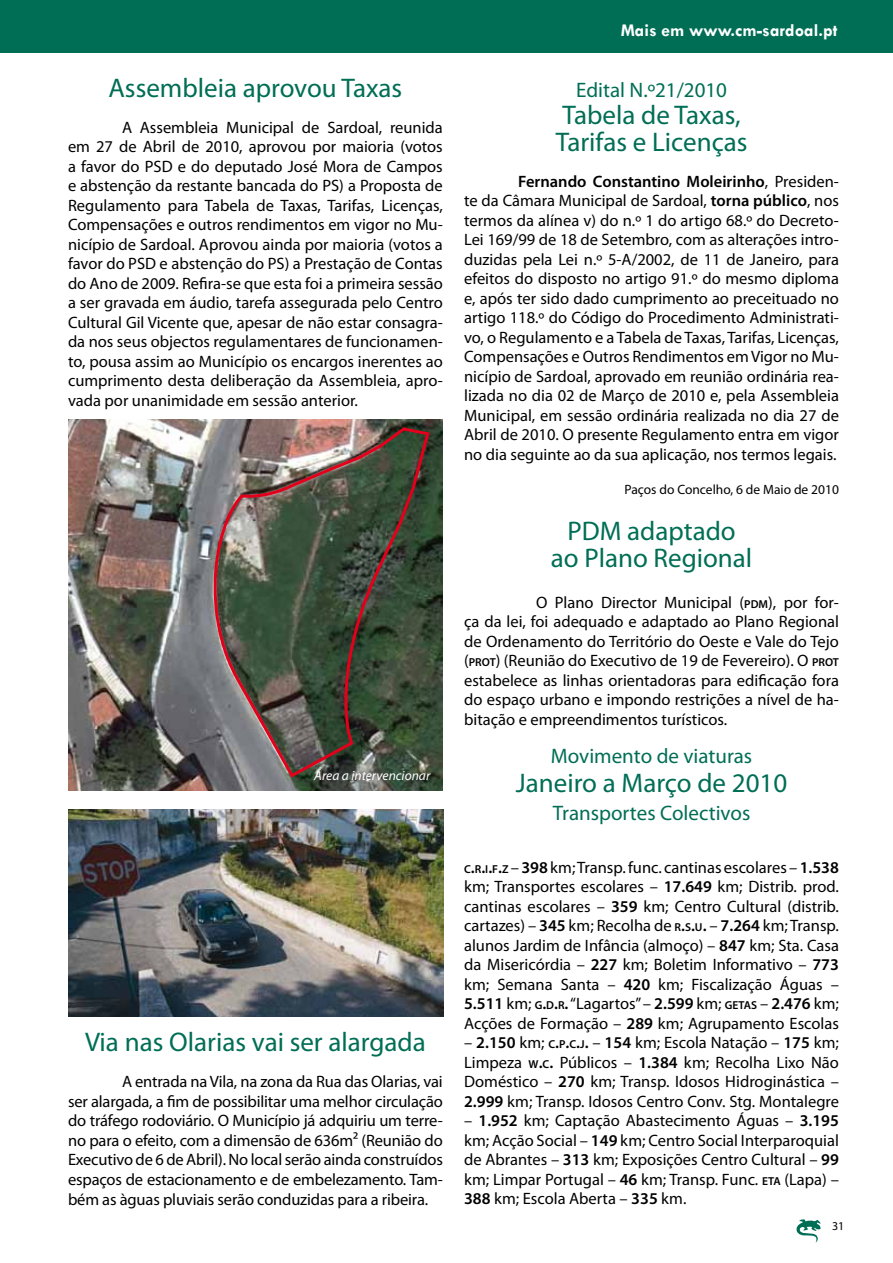
<style>
.page{position:relative;width:893px;height:1263px;background:#fff}
.page>*{position:absolute;margin:0;border:0;box-sizing:border-box;transform-origin:0 0}
.t1{font:27px/27px "Myriad Pro";color:#006e55}
.t2{font:21px "Myriad Pro";color:#006e55}
.t3{font:700 18px "Tw Cen";color:#fff}
.t4{font:16.5px/19.5px "Myriad Pro";color:#000;text-align:justify}
.t5{font:13.5px "Myriad Pro";color:#000}
.t6{font:italic 13.5px "Myriad Pro";color:#fff}
.t7{font:12px "Myriad Pro";color:#000}
.s1{font-style:inherit}
.s2{font-weight:600}
.s3{font-weight:600;font-size:11.55px}
</style>
<div class="page">
<svg style="left:796px;top:1219px;width:25px;height:23px"></svg>
<div style="left:0;top:0;width:893px;height:52px;background:#006e55"></div>
<img style="left:68px;top:809px;width:376px;height:208px">
<img style="left:68px;top:420px;width:375px;height:371px">
<img style="left:207px;top:426px;width:225px;height:353px">
<h1 class="t1" style="left:109px;top:74px;width:295px">Assembleia aprovou Taxas</h1>
<p class="t4" style="left:68px;top:117px;width:376px;text-indent:54px">A Assembleia Municipal de Sardoal, reunida em 27 de Abril de 2010, aprovou por maioria (votos a favor do <span class="s1">PSD</span> e do deputado José Mora de Campos e abstenção da restante bancada do PS) a Proposta de Regulamento para Tabela de Taxas, Tarifas, Licenças, Compensações e outros rendimentos em vigor no Mu&shy;nicípio de Sardoal. Aprovou ainda por maioria (votos a favor do PSD e abstenção do PS) a Prestação de Contas do Ano de 2009. Refira-se que esta foi a primeira sessão a ser gravada em áudio, tarefa assegurada pelo Centro Cultural Gil Vicente que, apesar de não estar consagra&shy;da nos seus objectos regulamentares de funcionamen&shy;to, pousa assim ao Município os encargos inerentes ao cumprimento desta deliberação da Assembleia, apro&shy;vada por unanimidade em sessão anterior.</p>
<p class="t6" style="left:314px;top:767px;width:118px">Área a intervencionar</p>
<h1 class="t1" style="left:85px;top:1028px;width:342px">Via nas Olarias vai ser alargada</h1>
<p class="t4" style="left:68px;top:1072px;width:376px;text-indent:54px">A entrada na Vila, na zona da Rua das Olarias, vai ser alargada, a fim de possibilitar uma melhor circulação do tráfego rodoviário. O Município já adquiriu um terre&shy;no para o efeito, com a dimensão de 636m² (Reunião do Executivo de 6 de Abril). No local serão ainda construídos espaços de estacionamento e de embelezamento. Tam&shy;bém as àguas pluviais serão conduzidas para a ribeira.</p>
<p class="t3" style="left:621px;top:19px;width:218px">Mais em www.cm-sardoal.pt</p>
<p class="t2" style="left:576px;top:77px;width:152px">Edital N.º21/2010</p>
<h1 class="t1" style="left:556px;top:101px;width:193px">Tabela de Taxas,<br>Tarifas e Licenças</h1>
<p class="t4" style="left:464px;top:171px;width:376px;text-indent:54px"><span class="s2">Fernando Constantino Moleirinho</span>, Presiden&shy;te da Câmara Municipal de Sardoal, <span class="s2">torna público</span>, nos termos da alínea v) do n.º 1 do artigo 68.º do Decreto-Lei 169/99 de 18 de Setembro, com as alterações intro&shy;duzidas pela Lei n.º 5-A/2002, de 11 de Janeiro, para efeitos do disposto no artigo 91.º do mesmo diploma e, após ter sido dado cumprimento ao preceituado no artigo 118.º do Código do Procedimento Administrati&shy;vo, o Regulamento e a Tabela de Taxas, Tarifas, Licenças, Compensações e Outros Rendimentos em Vigor no Mu&shy;nicípio de Sardoal, aprovado em reunião ordinária rea&shy;lizada no dia 02 de Março de 2010 e, pela Assembleia Municipal, em sessão ordinária realizada no dia 27 de Abril de 2010. O presente Regulamento entra em vigor no dia seguinte ao da sua aplicação, nos termos legais.</p>
<p class="t5" style="left:625px;top:481px;width:216px">Paços do Concelho, 6 de Maio de 2010</p>
<h1 class="t1" style="left:551px;top:517px;width:203px;text-align:center">PDM adaptado ao Plano Regional</h1>
<p class="t4" style="left:464px;top:592px;width:376px;text-indent:72px">O Plano Director Municipal (<span class="s3">PDM</span>), por for&shy;ça da lei, foi adequado e adaptado ao Plano Regional de Ordenamento do Território do Oeste e Vale do Tejo (<span class="s3">PROT</span>) (Reunião do Executivo de 19 de Fevereiro). O <span class="s3">PROT </span>estabelece as linhas orientadoras para edificação fora do espaço urbano e impondo restrições a nível de ha&shy;bitação e empreendimentos turísticos.</p>
<p class="t2" style="left:551px;top:743px;width:203px">Movimento de viaturas</p>
<h1 class="t1" style="left:516px;top:769px;width:273px">Janeiro a Março de 2010</h1>
<p class="t2" style="left:553px;top:800px;width:199px">Transportes Colectivos</p>
<p class="t4" style="left:464px;top:857px;width:376px"><span class="s3">C</span><span class="s2">.</span><span class="s3">R</span><span class="s2">.</span><span class="s3">I</span><span class="s2">.</span><span class="s3">F</span><span class="s2">.</span><span class="s3">Z</span> – <span class="s2">398</span> km; Transp. func. cantinas escolares – <span class="s2">1.538 </span>km; Transportes escolares – <span class="s2">17.649</span> km; Distrib. prod. cantinas escolares – <span class="s2">359</span> km; Centro Cultural (distrib. cartazes) – <span class="s2">345</span> km; Recolha de <span class="s3">R</span><span class="s2">.</span><span class="s3">S</span><span class="s2">.</span><span class="s3">U</span><span class="s2">.</span> – <span class="s2">7.264</span> km; Transp. alunos Jardim de Infância (almoço) – <span class="s2">847</span> km; Sta. Casa da Misericórdia – <span class="s2">227</span> km; Boletim Informativo – <span class="s2">773 </span>km; Semana Santa – <span class="s2">420</span> km; Fiscalização Águas – <span class="s2">5.511</span> km; <span class="s3">G</span><span class="s2">.</span><span class="s3">D</span><span class="s2">.</span><span class="s3">R</span><span class="s2">.</span> “Lagartos” – <span class="s2">2.599</span> km; <span class="s3">GETAS</span> – <span class="s2">2.476</span> km; Acções de Formação – <span class="s2">289</span> km; Agrupamento Escolas</p>
<p class="t4" style="left:464px;top:1033px;width:376px">– <span class="s2">2.150</span> km; <span class="s3">C</span><span class="s2">.</span><span class="s3">P</span><span class="s2">.</span><span class="s3">C</span><span class="s2">.</span><span class="s3">J</span><span class="s2">.</span> – <span class="s2">154</span> km; Escola Natação – <span class="s2">175</span> km; Limpeza <span class="s3">W</span><span class="s2">.</span><span class="s3">C</span><span class="s2">.</span> Públicos – <span class="s2">1.384</span> km; Recolha Lixo Não Doméstico – <span class="s2">270</span> km; Transp. Idosos Hidroginástica – <span class="s2">2.999</span> km; Transp. Idosos Centro Conv. Stg. Montalegre</p>
<p class="t4" style="left:464px;top:1111px;width:376px">– <span class="s2">1.952</span> km; Captação Abastecimento Águas – <span class="s2">3.195 </span>km; Acção Social – <span class="s2">149</span> km; Centro Social Interparoquial de Abrantes – <span class="s2">313</span> km; Exposições Centro Cultural – <span class="s2">99 </span>km; Limpar Portugal – <span class="s2">46</span> km; Transp. Func. <span class="s3">ETA</span> (Lapa) – <span class="s2">388</span> km; Escola Aberta – <span class="s2">335</span> km.</p>
<p class="t7" style="left:832px;top:1218px;width:14px">31</p>
</div>
